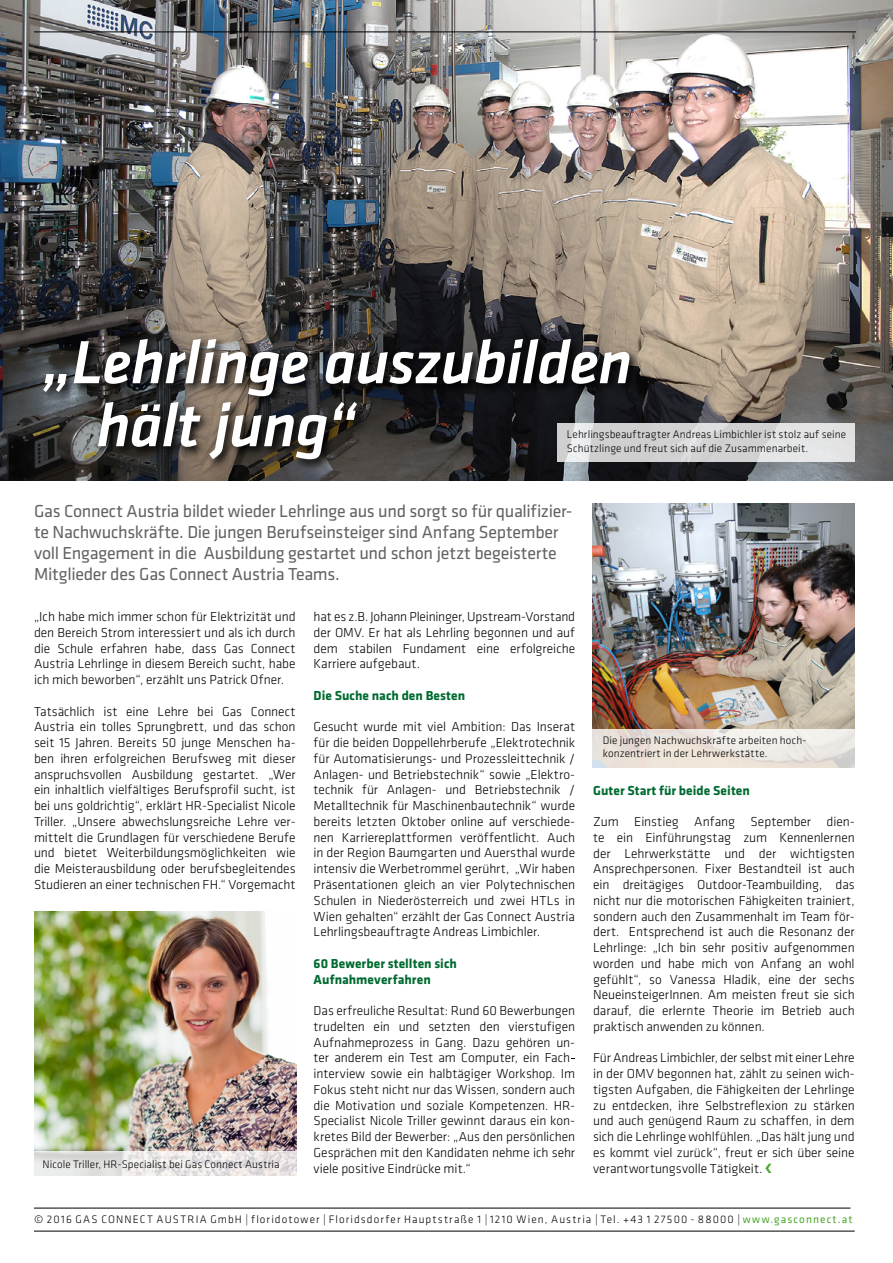
<style>
.page{position:relative;width:893px;height:1263px;background:#fff}
.page>*{position:absolute;margin:0;border:0;box-sizing:border-box;transform-origin:0 0}
.t1{font:italic 500 63px/63px "Klavika";letter-spacing:-.01em;color:#fff}
.t2{font:18px/21px "Klavika";letter-spacing:-.015em;color:#636362}
.t3{font:300 13.5px/15.8px "Klavika";letter-spacing:-.005em;color:#000;text-align:justify}
.t4{font:700 13.5px/15.8px "Klavika";letter-spacing:.005em;color:#006b31}
.t5{font:300 11.25px/13.5px "Klavika";letter-spacing:.015em;color:#000}
.t6{font:300 11.25px "Klavika";letter-spacing:.1em;color:#000}
.s1{color:#4ea82f}
.s2{font-weight:400;color:#4ea82f}
</style>
<div class="page">
<img style="left:0;top:0;width:893px;height:480px">
<svg style="left:40px;top:335px;width:601px;height:137px;background:#2f2d2c"></svg>
<img style="left:592px;top:503px;width:263px;height:226px">
<img style="left:34px;top:912px;width:262px;height:239px">
<hr style="left:34px;top:1231px;width:821px;height:1px;background:#000">
<hr style="left:34px;top:1208px;width:816px;height:1px;background:#000">
<hr style="left:34px;top:32px;width:822px;height:1px;background:#000">
<svg style="left:557px;top:423px;width:298px;height:38px;background:#d8d8d9"></svg>
<svg style="left:592px;top:729px;width:263px;height:38px;background:#eae4dd"></svg>
<svg style="left:34px;top:1151px;width:262px;height:24px;background:#e5e3e2"></svg>
<h1 class="t1" style="left:97px;top:329px;width:537px;text-indent:-54px">„Lehrlinge auszubilden hält jung“</h1>
<p class="t5" style="left:567px;top:428px;width:281px">Lehrlingsbeauftragter Andreas Limbichler ist stolz auf seine<br>Schützlinge und freut sich auf die Zusammenarbeit.</p>
<p class="t2" style="left:34px;top:500px;width:540px">Gas Connect Austria bildet wieder Lehrlinge aus und sorgt so für qualifizier&shy;te Nachwuchskräfte. Die jungen Berufseinsteiger sind Anfang September voll Engagement in die Ausbildung gestartet und schon jetzt begeisterte Mitglieder des Gas Connect Austria Teams.</p>
<p class="t3" style="left:34px;top:609px;width:263px">„Ich habe mich immer schon für Elektrizität und den Bereich Strom interessiert und als ich durch die Schule erfahren habe, dass Gas Connect Austria Lehrlinge in diesem Bereich sucht, habe ich mich beworben“, erzählt uns Patrick Ofner.</p>
<p class="t3" style="left:34px;top:703px;width:263px">Tatsächlich ist eine Lehre bei Gas Connect Austria ein tolles Sprungbrett, und das schon seit 15 Jahren. Bereits 50 junge Menschen ha&shy;ben ihren erfolgreichen Berufsweg mit dieser anspruchsvollen Ausbildung gestartet. „Wer ein inhaltlich vielfältiges Berufsprofil sucht, ist bei uns goldrichtig“, erklärt HR-Specialist Nicole Triller. „Unsere abwechslungsreiche Lehre ver&shy;mittelt die Grundlagen für verschiedene Berufe und bietet Weiterbildungsmöglichkeiten wie die Meisterausbildung oder berufsbegleitendes Studieren an einer technischen FH.“ Vorgemacht</p>
<p class="t5" style="left:43px;top:1157px;width:239px">Nicole Triller, HR-Specialist bei Gas Connect Austria</p>
<p class="t3" style="left:314px;top:609px;width:263px">hat es z.B. Johann Pleininger, Upstream-Vorstand der OMV. Er hat als Lehrling begonnen und auf dem stabilen Fundament eine erfolgreiche Karriere aufgebaut.</p>
<p class="t4" style="left:314px;top:687px;width:153px">Die Suche nach den Besten</p>
<p class="t3" style="left:314px;top:719px;width:263px;text-align:left">Gesucht wurde mit viel Ambition: Das Inserat für die beiden Doppellehrberufe „Elektrotechnik für Automatisierungs- und Prozessleittechnik / Anlagen- und Betriebstechnik“ sowie „Elektro&shy;technik für Anlagen- und Betriebstechnik / Metalltechnik für Maschinenbautechnik“ wurde bereits letzten Oktober online auf verschiede&shy;nen Karriereplattformen veröffentlicht. Auch in der Region Baumgarten und Auersthal wurde intensiv die Werbetrommel gerührt, „Wir haben Präsentationen gleich an vier Polytechnischen Schulen in Niederösterreich und zwei HTLs in Wien gehalten“ erzählt der Gas Connect Austria Lehrlingsbeauftragte Andreas Limbichler.</p>
<p class="t4" style="left:314px;top:955px;width:145px">60 Bewerber stellten sich<br>Aufnahmeverfahren</p>
<p class="t3" style="left:314px;top:1002px;width:263px;text-align:left">Das erfreuliche Resultat: Rund 60 Bewerbungen trudelten ein und setzten den vierstufigen Aufnahmeprozess in Gang. Dazu gehören un&shy;ter anderem ein Test am Computer, ein Fach&shy;interview sowie ein halbtägiger Workshop. Im Fokus steht nicht nur das Wissen, sondern auch die Motivation und soziale Kompetenzen. HR-Specialist Nicole Triller gewinnt daraus ein kon&shy;kretes Bild der Bewerber: „Aus den persönlichen Gesprächen mit den Kandidaten nehme ich sehr viele positive Eindrücke mit.“</p>
<p class="t5" style="left:603px;top:733px;width:204px">Die jungen Nachwuchskräfte arbeiten hoch&shy;konzentriert in der Lehrwerkstätte.</p>
<p class="t4" style="left:593px;top:781px;width:158px">Guter Start für beide Seiten</p>
<p class="t3" style="left:593px;top:813px;width:263px">Zum Einstieg Anfang September dien&shy;te ein Einführungstag zum Kennenlernen der Lehrwerkstätte und der wichtigsten Ansprechpersonen. Fixer Bestandteil ist auch ein dreitägiges Outdoor-Teambuilding, das nicht nur die motorischen Fähigkeiten trainiert, sondern auch den Zusammenhalt im Team för&shy;dert. Entsprechend ist auch die Resonanz der Lehrlinge: „Ich bin sehr positiv aufgenommen worden und habe mich von Anfang an wohl gefühlt“, so Vanessa Hladik, eine der sechs NeueinsteigerInnen. Am meisten freut sie sich darauf, die erlernte Theorie im Betrieb auch praktisch anwenden zu können.</p>
<p class="t3" style="left:593px;top:1050px;width:263px">Für Andreas Limbichler, der selbst mit einer Lehre in der OMV begonnen hat, zählt zu seinen wich&shy;tigsten Aufgaben, die Fähigkeiten der Lehrlinge zu entdecken, ihre Selbstreflexion zu stärken und auch genügend Raum zu schaffen, in dem sich die Lehrlinge wohlfühlen. „Das hält jung und es kommt viel zurück“, freut er sich über seine verantwortungsvolle Tätigkeit. <span class="s1">❮</span></p>
<p class="t6" style="left:34px;top:1213px;width:820px">© 2016 GAS CONNECT AUSTRIA GmbH | floridotower | Floridsdorfer Hauptstraße 1 | 1210 Wien, Austria | Tel. +43 1 27500 - 88000 | <span class="s2">www.gasconnect.at</span></p>
</div>
